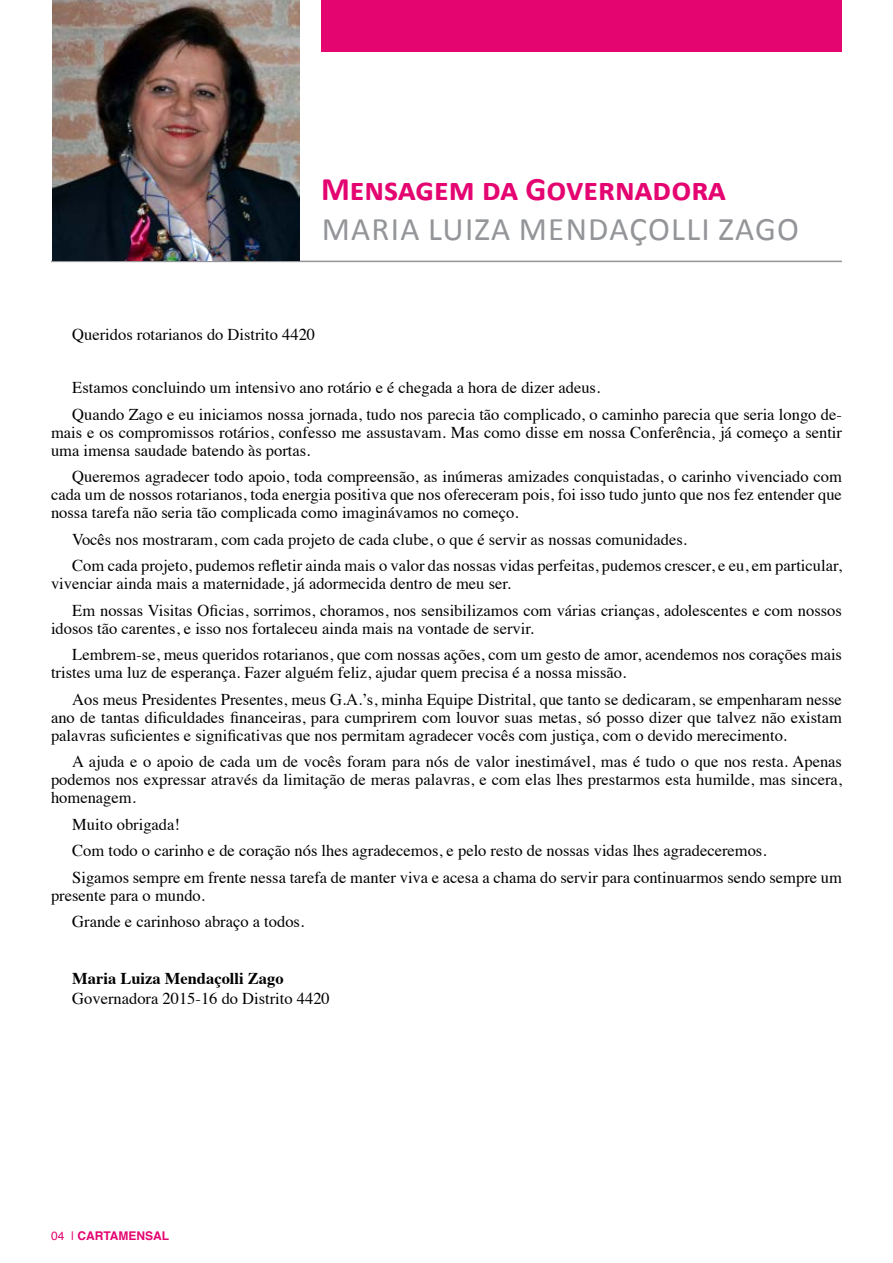
<style>
.page{position:relative;width:893px;height:1263px;background:#fff}
.page>*{position:absolute;margin:0;border:0;box-sizing:border-box;transform-origin:0 0}
.t1{font:33px "Calibri";letter-spacing:.04em;color:#939598}
.t2{font:700 33px "Calibri";color:#e40571}
.t3{font:16.5px/26.5px "Times";color:#000}
.t4{font:700 16.5px "Times";color:#000}
.t5{font:700 12px "Helvetica";color:#e40571}
.s1{font-weight:400}
</style>
<div class="page">
<hr style="left:51px;top:261px;width:791px;height:1px;background:#939598">
<div style="left:321px;top:0;width:521px;height:51px;background:#e40571"></div>
<img style="left:53px;top:0;width:247px;height:261px">
<h1 class="t2" style="left:321px;top:168px;width:406px">Mensagem da Governadora</h1>
<h1 class="t1" style="left:322px;top:208px;width:479px">MARIA LUIZA MENDAÇOLLI ZAGO</h1>
<p class="t3" style="left:72px;top:320px;width:244px">Queridos rotarianos do Distrito 4420</p>
<p class="t3" style="left:72px;top:373px;width:771px">Estamos concluindo um intensivo ano rotário e é chegada a hora de dizer adeus.<br>Quando Zago e eu iniciamos nossa jornada, tudo nos parecia tão complicado, o caminho parecia que seria longo de-</p>
<p class="t3" style="left:51px;top:422px;width:792px;line-height:18px">mais e os compromissos rotários, confesso me assustavam. Mas como disse em nossa Conferência, já começo a sentir uma imensa saudade batendo às portas.</p>
<p class="t3" style="left:51px;top:466px;width:792px;line-height:18px;text-align:justify;text-indent:21px">Queremos agradecer todo apoio, toda compreensão, as inúmeras amizades conquistadas, o carinho vivenciado com cada um de nossos rotarianos, toda energia positiva que nos ofereceram pois, foi isso tudo junto que nos fez entender que nossa tarefa não seria tão complicada como imaginávamos no começo.</p>
<p class="t3" style="left:72px;top:524px;width:771px">Vocês nos mostraram, com cada projeto de cada clube, o que é servir as nossas comunidades.<br>Com cada projeto, pudemos refletir ainda mais o valor das nossas vidas perfeitas, pudemos crescer, e eu, em particular,</p>
<p class="t3" style="left:72px;top:569px;width:771px;text-indent:-21px">vivenciar ainda mais a maternidade, já adormecida dentro de meu ser.<br>Em nossas Visitas Oficias, sorrimos, choramos, nos sensibilizamos com várias crianças, adolescentes e com nossos</p>
<p class="t3" style="left:72px;top:613px;width:771px;text-indent:-21px">idosos tão carentes, e isso nos fortaleceu ainda mais na vontade de servir.<br>Lembrem-se, meus queridos rotarianos, que com nossas ações, com um gesto de amor, acendemos nos corações mais</p>
<p class="t3" style="left:72px;top:658px;width:771px;text-indent:-21px">tristes uma luz de esperança. Fazer alguém feliz, ajudar quem precisa é a nossa missão.<br>Aos meus Presidentes Presentes, meus G.A.’s, minha Equipe Distrital, que tanto se dedicaram, se empenharam nesse</p>
<p class="t3" style="left:51px;top:707px;width:792px;line-height:18px">ano de tantas dificuldades financeiras, para cumprirem com louvor suas metas, só posso dizer que talvez não existam palavras suficientes e significativas que nos permitam agradecer vocês com justiça, com o devido merecimento.</p>
<p class="t3" style="left:51px;top:751px;width:792px;line-height:18px;text-align:justify;text-indent:21px">A ajuda e o apoio de cada um de vocês foram para nós de valor inestimável, mas é tudo o que nos resta. Apenas podemos nos expressar através da limitação de meras palavras, e com elas lhes prestarmos esta humilde, mas sincera, homenagem.</p>
<p class="t3" style="left:72px;top:809px;width:771px">Muito obrigada!<br>Com todo o carinho e de coração nós lhes agradecemos, e pelo resto de nossas vidas lhes agradeceremos.<br>Sigamos sempre em frente nessa tarefa de manter viva e acesa a chama do servir para continuarmos sendo sempre um</p>
<p class="t3" style="left:72px;top:880px;width:233px;text-indent:-21px">presente para o mundo.<br>Grande e carinhoso abraço a todos.</p>
<p class="t4" style="left:72px;top:963px;width:213px">Maria Luiza Mendaçolli Zago</p>
<p class="t3" style="left:72px;top:984px;width:259px">Governadora 2015-16 do Distrito 4420</p>
<p class="t5" style="left:51px;top:1226px;width:120px"><span class="s1">04 |</span> CARTAMENSAL</p>
</div>
